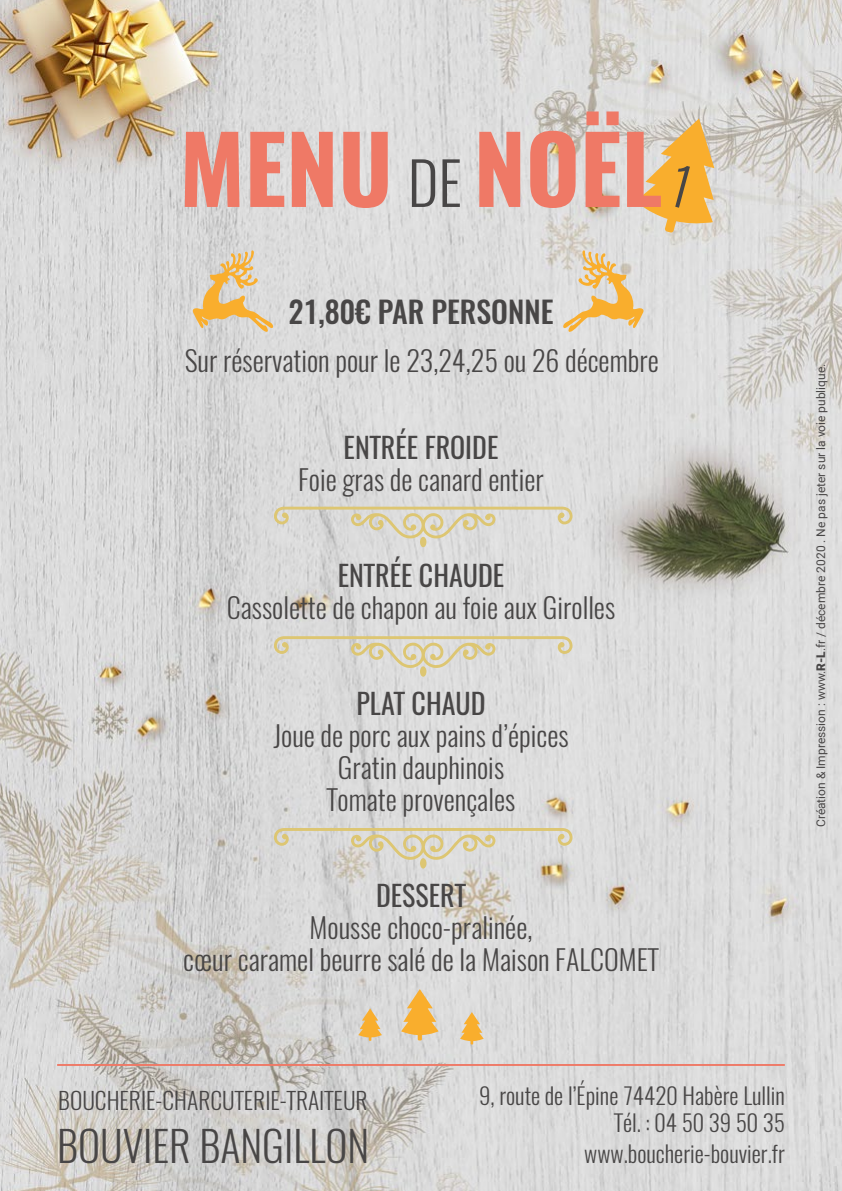
<style>
.page{position:relative;width:842px;height:1191px;background:#fff}
.page>*{position:absolute;margin:0;border:0;box-sizing:border-box;transform-origin:0 0}
.t1{font:700 92.8px "Oswald";color:#ef7966}
.t2{font:300 42px "Oswald";color:#484646}
.t3{font:500 30px "Oswald";color:#484646}
.t4{font:300 28px/32px "Oswald";color:#484646;text-align:center}
.t5{font:28px "Oswald";color:#484646}
.t6{font:300 23.6px "Oswald";color:#484646}
.t7{font:300 23px/26.8px "Oswald";color:#484646;text-align:right}
.t8{font:12px "Roboto";color:#484646}
.s1{font-weight:300;font-size:58.8px;color:#484646}
.s2{font-weight:900}
</style>
<div class="page">
<img style="left:0;top:0;width:842px;height:1191px">
<hr style="left:57px;top:1064px;width:728px;height:2px;background:#ef7966">
<svg style="left:192px;top:250px;width:82px;height:82px;background:#e0cba5"></svg>
<svg style="left:563px;top:250px;width:82px;height:82px;background:#e5cea9"></svg>
<svg style="left:401px;top:989px;width:38px;height:51px;background:#e9c382"></svg>
<svg style="left:358px;top:1008px;width:24px;height:32px"></svg>
<svg style="left:460px;top:1012px;width:24px;height:32px"></svg>
<svg style="left:274px;top:506px;width:298px;height:41px;background:#dbd7c8"></svg>
<svg style="left:274px;top:636px;width:298px;height:40px;background:#dbd7c8"></svg>
<svg style="left:274px;top:828px;width:298px;height:40px;background:#dad5c5"></svg>
<svg style="left:635px;top:118px;width:79px;height:115px;background:#e9c17b"></svg>
<h1 class="t1" style="left:179px;top:105px;width:485px">MENU <span class="s1">DE</span> NOËL</h1>
<p class="t3" style="left:288px;top:291px;width:267px">21,80€ PAR PERSONNE</p>
<p class="t4" style="left:185px;top:345px;width:475px">Sur réservation pour le 23,24,25 ou 26 décembre</p>
<p class="t5" style="left:344px;top:428px;width:156px">ENTRÉE FROIDE</p>
<p class="t4" style="left:298px;top:463px;width:247px">Foie gras de canard entier</p>
<p class="t5" style="left:338px;top:556px;width:168px">ENTRÉE CHAUDE</p>
<p class="t4" style="left:227px;top:591px;width:390px">Cassolette de chapon au foie aux Girolles</p>
<p class="t5" style="left:357px;top:684px;width:130px">PLAT CHAUD</p>
<p class="t4" style="left:273px;top:719px;width:297px">Joue de porc aux pains d’épices<br>Gratin dauphinois<br>Tomate provençales</p>
<p class="t5" style="left:376px;top:876px;width:91px">DESSERT</p>
<p class="t4" style="left:183px;top:911px;width:477px">Mousse choco-pralinée,<br>cœur caramel beurre salé de la Maison FALCOMET</p>
<p class="t8" style="left:812px;top:827px;width:465px;rotate:-90deg">Création &amp; Impression : www.<span class="s2">R-L</span>.fr / décembre 2020 . Ne pas jeter sur la voie publique.</p>
<p class="t6" style="left:58px;top:1085px;width:311px">BOUCHERIE-CHARCUTERIE-TRAITEUR</p>
<h2 class="t2" style="left:57px;top:1117px;width:314px">BOUVIER BANGILLON</h2>
<p class="t7" style="left:479px;top:1082px;width:307px">9, route de l’Épine 74420 Habère Lullin<br>Tél. : 04 50 39 50 35</p>
<p class="t7" style="left:584px;top:1140px;width:202px">www.boucherie-bouvier.fr</p>
</div>
